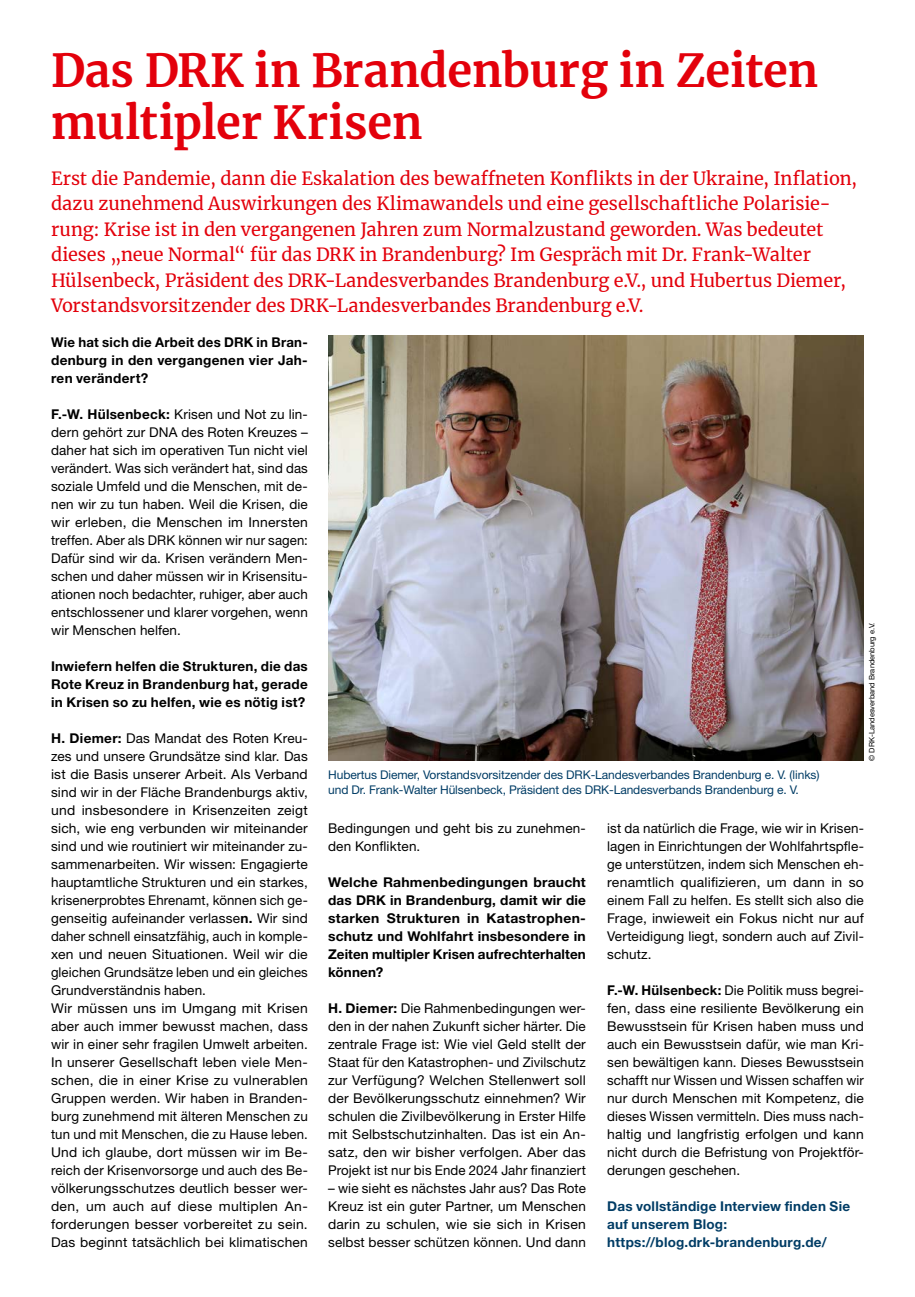
<style>
.page{position:relative;width:915px;height:1297px;background:#fff}
.page>*{position:absolute;margin:0;border:0;box-sizing:border-box;transform-origin:0 0}
.MGB_Headline{font:700 45px/52.5px "Merriweather";letter-spacing:-.005em;color:#e3000b}
.MGB_Subline{font:18px/25.5px "Merriweather";letter-spacing:-.005em;color:#e3000b}
.MGB_Copy{font:13.5px/18px "Helvetica Neue LT Pro";letter-spacing:.01em;color:#000;text-align:justify}
.MGB_Copy_bold{font:700 13.5px/18px "Helvetica Neue LT Pro";letter-spacing:.02em;color:#000;text-align:justify}
.MGB_Info{font:700 13.5px/18px "Helvetica Neue LT Pro";letter-spacing:.02em;color:#003c65}
.MGB_BU{font:12px/15px "Helvetica Neue LT Pro";letter-spacing:-.005em;color:#003c65}
.MGB_Fotocredits{font:7.5px "Helvetica Neue LT Pro";color:#000}
.s1{font-weight:700}
</style>
<div class="page">
<img style="left:328px;top:336px;width:535px;height:425px">
<p class="MGB_Headline" style="left:51px;top:43px;width:768px">Das DRK in Brandenburg in Zeiten multipler Krisen</p>
<p class="MGB_Subline" style="left:51px;top:165px;width:807px">Erst die Pandemie, dann die Eskalation des bewaffneten Konflikts in der Ukraine, Inflation, dazu zunehmend Auswirkungen des Klimawandels und eine gesellschaftliche Polarisie&shy;rung: Krise ist in den vergangenen Jahren zum Normalzustand geworden. Was bedeutet dieses „neue Normal“ für das DRK in Brandenburg? Im Gespräch mit Dr. Frank-Walter Hülsenbeck, Präsident des DRK-Landesverbandes Brandenburg e.V., und Hubertus Diemer, Vorstandsvorsitzender des DRK-Landesverbandes Brandenburg e.V.</p>
<p class="MGB_Copy_bold" style="left:51px;top:332px;width:258px">Wie hat sich die Arbeit des DRK in Bran&shy;denburg in den vergangenen vier Jah&shy;ren verändert?</p>
<p class="MGB_Copy" style="left:51px;top:404px;width:258px"><span class="s1">F.-W. Hülsenbeck:</span> Krisen und Not zu lin&shy;dern gehört zur DNA des Roten Kreuzes – daher hat sich im operativen Tun nicht viel verändert. Was sich verändert hat, sind das soziale Umfeld und die Menschen, mit de&shy;nen wir zu tun haben. Weil die Krisen, die wir erleben, die Menschen im Innersten treffen. Aber als DRK können wir nur sagen:<br>Dafür sind wir da. Krisen verändern Men&shy;schen und daher müssen wir in Krisensitu&shy;ationen noch bedachter, ruhiger, aber auch entschlossener und klarer vorgehen, wenn wir Menschen helfen.</p>
<p class="MGB_Copy_bold" style="left:51px;top:656px;width:258px">Inwiefern helfen die Strukturen, die das Rote Kreuz in Brandenburg hat, gerade in Krisen so zu helfen, wie es nötig ist?</p>
<p class="MGB_Copy" style="left:51px;top:728px;width:258px"><span class="s1">H. Diemer:</span> Das Mandat des Roten Kreu&shy;zes und unsere Grundsätze sind klar. Das ist die Basis unserer Arbeit. Als Verband sind wir in der Fläche Brandenburgs aktiv, und insbesondere in Krisenzeiten zeigt sich, wie eng verbunden wir miteinander sind und wie routiniert wir miteinander zu&shy;sammenarbeiten. Wir wissen: Engagierte hauptamtliche Strukturen und ein starkes, krisenerprobtes Ehrenamt, können sich ge&shy;genseitig aufeinander verlasse<span class="s1">n.</span> Wir sind daher schnell einsatzfähig, auch in komple&shy;xen und neuen Situationen. Weil wir die gleichen Grundsätze leben und ein gleiches Grundverständnis haben.</p>
<p class="MGB_Copy" style="left:51px;top:998px;width:258px">Wir müssen uns im Umgang mit Krisen aber auch immer bewusst machen, dass wir in einer sehr fragilen Umwelt arbeiten.<br>In unserer Gesellschaft leben viele Men&shy;schen, die in einer Krise zu vulnerablen Gruppen werden. Wir haben in Branden&shy;burg zunehmend mit älteren Menschen zu tun und mit Menschen, die zu Hause leben.<br>Und ich glaube, dort müssen wir im Be&shy;reich der Krisenvorsorge und auch des Be&shy;völkerungsschutzes deutlich besser wer&shy;den, um auch auf diese multiplen An&shy;forderungen besser vorbereitet zu sein.<br>Das beginnt tatsächlich bei klimatischen</p>
<p class="MGB_BU" style="left:328px;top:766px;width:492px">Hubertus Diemer, Vorstandsvorsitzender des DRK-Landesverbandes Brandenburg e. V. (links) und Dr. Frank-Walter Hülsenbeck, Präsident des DRK-Landesverbands Brandenburg e. V.</p>
<p class="MGB_Fotocredits" style="left:866px;top:761px;width:140px;rotate:-90deg">© DRK-Landesverband Brandenburg e.V.</p>
<p class="MGB_Copy" style="left:328px;top:818px;width:259px">Bedingungen und geht bis zu zunehmen&shy;den Konflikten.</p>
<p class="MGB_Copy_bold" style="left:328px;top:872px;width:259px">Welche Rahmenbedingungen braucht das DRK in Brandenburg, damit wir die starken Strukturen in Katastrophen&shy;schutz und Wohlfahrt insbesondere in Zeiten multipler Krisen aufrechterhalten können?</p>
<p class="MGB_Copy" style="left:328px;top:998px;width:259px"><span class="s1">H. Diemer:</span> Die Rahmenbedingungen wer&shy;den in der nahen Zukunft sicher härter. Die zentrale Frage ist: Wie viel Geld stellt der Staat für den Katastrophen- und Zivilschutz zur Verfügung? Welchen Stellenwert soll der Bevölkerungsschutz einnehmen? Wir schulen die Zivilbevölkerung in Erster Hilfe mit Selbstschutzinhalten. Das ist ein An&shy;satz, den wir bisher verfolgen. Aber das Projekt ist nur bis Ende 2024 Jahr finanziert</p>
<p class="MGB_Copy" style="left:328px;top:1178px;width:259px">– wie sieht es nächstes Jahr aus? Das Rote Kreuz ist ein guter Partner, um Menschen darin zu schulen, wie sie sich in Krisen selbst besser schützen können. Und dann</p>
<p class="MGB_Copy" style="left:607px;top:818px;width:258px">ist da natürlich die Frage, wie wir in Krisen&shy;lagen in Einrichtungen der Wohlfahrtspfle&shy;ge unterstützen, indem sich Menschen eh&shy;renamtlich qualifizieren, um dann in so einem Fall zu helfen. Es stellt sich also die Frage, inwieweit ein Fokus nicht nur auf Verteidigung liegt, sondern auch auf Zivil&shy;schutz.</p>
<p class="MGB_Copy" style="left:607px;top:980px;width:258px"><span class="s1">F.-W. Hülsenbeck:</span> Die Politik muss begrei&shy;fen, dass eine resiliente Bevölkerung ein Bewusstsein für Krisen haben muss und auch ein Bewusstsein dafür, wie man Kri&shy;sen bewältigen kann. Dieses Bewusstsein schafft nur Wissen und Wissen schaffen wir nur durch Menschen mit Kompetenz, die dieses Wissen vermitteln. Dies muss nach&shy;haltig und langfristig erfolgen und kann nicht durch die Befristung von Projektför&shy;derungen geschehen.</p>
<p class="MGB_Info" style="left:607px;top:1196px;width:244px">Das vollständige Interview finden Sie auf unserem Blog: https://blog.drk-brandenburg.de/</p>
</div>
